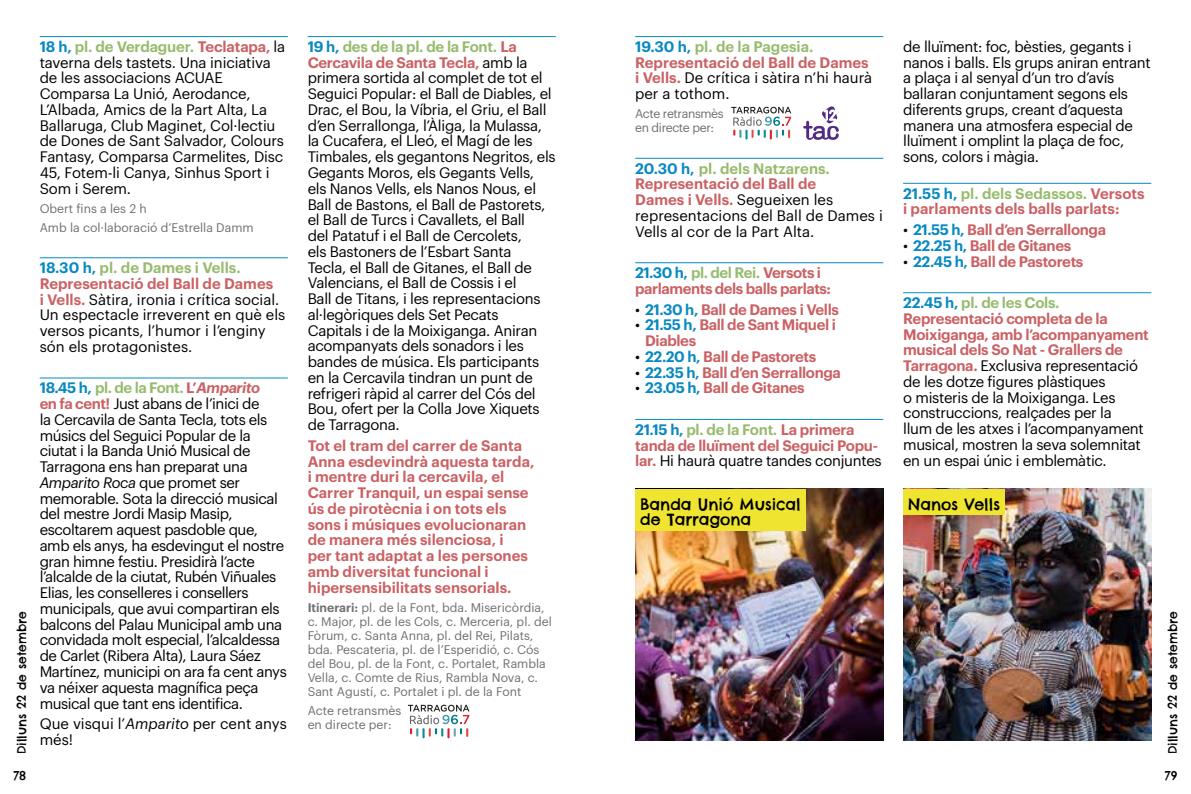
<style>
.page{position:relative;width:1191px;height:794px;background:#fff}
.page>*{position:absolute;margin:0;border:0;box-sizing:border-box;transform-origin:0 0}
.t1{font:15.75px/15.8px "Chelsea Market";color:#000}
.t2{font:14.88px/15.8px "Graphik";letter-spacing:-.02em;color:#000}
.t3{font:14.88px/15.8px "Graphik";color:#000}
.t4{font:600 14.88px/15.8px "Graphik";color:#ca6164}
.t5{font:600 14.88px/15.8px "Graphik";letter-spacing:-.025em;color:#ca6164}
.t6{font:600 14.88px/15.8px "Graphik";letter-spacing:-.02em;color:#ca6164}
.t7{font:600 14.88px/15.8px "Graphik";letter-spacing:-.03em;color:#ca6164}
.t8{font:12.25px/14px "Graphik";color:#706f6f}
.t9{font:12.25px "Chelsea Market";color:#000}
.t10{font:12.25px/14px "Graphik";letter-spacing:-.03em;color:#706f6f}
.s1{color:#0889c3}
.s2{color:#97bb6e}
.s3{font-weight:400;color:#000}
.s4{font-weight:600;color:#0889c3}
.s5{font-weight:600;color:#97bb6e}
.s6{font-weight:600;color:#ca6164}
.s7{font-weight:600;font-style:italic;color:#ca6164}
.s8{font-style:italic}
.s9{font-weight:600}
</style>
<div class="page">
<hr style="left:40px;top:36px;width:248px;height:1px;background:#0889c3">
<hr style="left:40px;top:257px;width:248px;height:1px;background:#0889c3">
<hr style="left:40px;top:377px;width:248px;height:1px;background:#0889c3">
<hr style="left:635px;top:36px;width:248px;height:1px;background:#0889c3">
<hr style="left:635px;top:158px;width:248px;height:1px;background:#0889c3">
<hr style="left:635px;top:262px;width:248px;height:1px;background:#0889c3">
<hr style="left:635px;top:419px;width:248px;height:1px;background:#0889c3">
<svg style="left:731px;top:107px;width:60px;height:33px"></svg>
<svg style="left:803px;top:106px;width:35px;height:34px"></svg>
<hr style="left:308px;top:36px;width:248px;height:1px;background:#0889c3">
<svg style="left:408px;top:704px;width:61px;height:34px"></svg>
<hr style="left:903px;top:183px;width:248px;height:1px;background:#0889c3">
<hr style="left:903px;top:292px;width:248px;height:1px;background:#0889c3">
<img style="left:635px;top:489px;width:248px;height:251px">
<div style="left:635px;top:489px;width:170px;height:41px;background:#efe531"></div>
<img style="left:903px;top:489px;width:248px;height:251px">
<div style="left:903px;top:489px;width:102px;height:25px;background:#efe531"></div>
<p class="t2" style="left:903px;top:37px;width:249px">de lluïment: foc, bèsties, gegants i nanos i balls. Els grups aniran entrant a plaça i al senyal d’un tro d’avís ballaran conjuntament segons els diferents grups, creant d’aquesta manera una atmosfera especial de lluïment i omplint la plaça de foc, sons, colors i màgia.</p>
<p class="t4" style="left:903px;top:184px;width:243px"><span class="s1">21.55 h,</span> <span class="s2">pl. dels Sedassos.</span> Versots i parlaments dels balls parlats:</p>
<p class="t5" style="left:903px;top:220px;width:204px"><span class="s3">•</span> <span class="s1">21.55 h,</span> Ball d’en Serrallonga</p>
<p class="t5" style="left:903px;top:236px;width:170px"><span class="s3">•</span> <span class="s1">22.25 h,</span> Ball de Gitanes</p>
<p class="t5" style="left:903px;top:252px;width:182px"><span class="s3">•</span> <span class="s1">22.45 h,</span> Ball de Pastorets</p>
<p class="t2" style="left:903px;top:293px;width:247px"><span class="s4">22.45 h,</span> <span class="s5">pl. de les Cols.<br></span><span class="s6">Representació completa de la<br>Moixiganga, amb l’acompanyament musical dels So Nat - Grallers de<br>Tarragona.</span> Exclusiva representació de les dotze figures plàstiques<br>o misteris de la Moixiganga. Les construccions, realçades per la<br>llum de les atxes i l’acompanyament musical, mostren la seva solemnitat en un espai únic i emblemàtic.</p>
<p class="t2" style="left:40px;top:37px;width:247px"><span class="s4">18 h,</span> <span class="s5">pl. de Verdaguer.</span> <span class="s6">Teclatapa,</span> la taverna dels tastets. Una iniciativa de les associacions ACUAE<br>Comparsa La Unió, Aerodance,<br>L’Albada, Amics de la Part Alta, La<br>Ballaruga, Club Maginet, Col·lectiu de Dones de Sant Salvador, Colours<br>Fantasy, Comparsa Carmelites, Disc<br>45, Fotem-li Canya, Sinhus Sport i<br>Som i Serem.</p>
<p class="t8" style="left:40px;top:198px;width:215px;line-height:18.9px">Obert fins a les 2 h<br>Amb la col·laboració d’Estrella Damm</p>
<p class="t3" style="left:40px;top:258px;width:247px"><span class="s4">18.30 h,</span> <span class="s5">pl. de Dames i Vells.<br></span><span class="s6">Representació del Ball de Dames<br>i Vells.</span> Sàtira, ironia i crítica social.<br>Un espectacle irreverent en què els versos picants, l’humor i l’enginy són els protagonistes.</p>
<p class="t2" style="left:40px;top:379px;width:249px"><span class="s4">18.45 h,</span> <span class="s5">pl. de la Font.</span> <span class="s6">L’</span><span class="s7">Amparito<br></span><span class="s6">en fa cent!</span> Just abans de l’inici de<br>la Cercavila de Santa Tecla, tots els músics del Seguici Popular de la ciutat i la Banda Unió Musical de Tarragona ens han preparat una <span class="s8">Amparito Roca</span> que promet ser memorable. Sota la direcció musical del mestre Jordi Masip Masip, escoltarem aquest pasdoble que, amb els anys, ha esdevingut el nostre gran himne festiu. Presidirà l’acte l’alcalde de la ciutat, Rubén Viñuales Elias, les conselleres i consellers municipals, que avui compartiran els balcons del Palau Municipal amb una convidada molt especial, l’alcaldessa de Carlet (Ribera Alta), Laura Sáez Martínez, municipi on ara fa cent anys va néixer aquesta magnífica peça musical que tant ens identifica.</p>
<p class="t3" style="left:40px;top:714px;width:249px">Que visqui l’<span class="s8">Amparito</span> per cent anys més!</p>
<p class="t2" style="left:308px;top:37px;width:250px"><span class="s4">19 h,</span> <span class="s5">des de la pl. de la Font.</span> <span class="s6">La Cercavila de Santa Tecla,</span> amb la primera sortida al complet de tot el Seguici Popular: el Ball de Diables, el Drac, el Bou, la Víbria, el Griu, el Ball d’en Serrallonga, l’Àliga, la Mulassa, la Cucafera, el Lleó, el Magí de les Timbales, els gegantons Negritos, els Gegants Moros, els Gegants Vells, els Nanos Vells, els Nanos Nous, el Ball de Bastons, el Ball de Pastorets, el Ball de Turcs i Cavallets, el Ball<br>del Patatuf i el Ball de Cercolets,<br>els Bastoners de l’Esbart Santa<br>Tecla, el Ball de Gitanes, el Ball de Valencians, el Ball de Cossis i el<br>Ball de Titans, i les representacions al·legòriques dels Set Pecats Capitals i de la Moixiganga. Aniran acompanyats dels sonadors i les bandes de música. Els participants en la Cercavila tindran un punt de refrigeri ràpid al carrer del Cós del Bou, ofert per la Colla Jove Xiquets de Tarragona.</p>
<p class="t4" style="left:308px;top:436px;width:228px">Tot el tram del carrer de Santa<br>Anna esdevindrà aquesta tarda, i mentre duri la cercavila, el<br>Carrer Tranquil, un espai sense ús de pirotècnia i on tots els sons i músiques evolucionaran de manera més silenciosa, i<br>per tant adaptat a les persones amb diversitat funcional i hipersensibilitats sensorials.</p>
<p class="t8" style="left:308px;top:599px;width:246px"><span class="s9">Itinerari:</span> pl. de la Font, bda. Misericòrdia, c. Major, pl. de les Cols, c. Merceria, pl. del Fòrum, c. Santa Anna, pl. del Rei, Pilats, bda. Pescateria, pl. de l’Esperidió, c. Cós del Bou, pl. de la Font, c. Portalet, Rambla Vella, c. Comte de Rius, Rambla Nova, c.<br>Sant Agustí, c. Portalet i pl. de la Font</p>
<p class="t8" style="left:308px;top:702px;width:95px">Acte retransmès en directe per:</p>
<p class="t3" style="left:635px;top:37px;width:239px"><span class="s4">19.30 h,</span> <span class="s5">pl. de la Pagesia.<br></span><span class="s6">Representació del Ball de Dames i Vells.</span> De crítica i sàtira n’hi haurà per a tothom.</p>
<p class="t10" style="left:635px;top:106px;width:90px">Acte retransmès en directe per:</p>
<p class="t3" style="left:635px;top:159px;width:249px"><span class="s4">20.30 h,</span> <span class="s5">pl. dels Natzarens.<br></span><span class="s6">Representació del Ball de<br>Dames i Vells.</span> Segueixen les representacions del Ball de Dames i<br>Vells al cor de la Part Alta.</p>
<p class="t7" style="left:635px;top:263px;width:197px"><span class="s1">21.30 h,</span> <span class="s2">pl. del Rei.</span> Versots i parlaments dels balls parlats:</p>
<p class="t5" style="left:635px;top:300px;width:205px"><span class="s3">•</span> <span class="s1">21.30 h,</span> Ball de Dames i Vells</p>
<p class="t5" style="left:645px;top:316px;width:192px;text-indent:-10px"><span class="s3">•</span> <span class="s1">21.55 h,</span> Ball de Sant Miquel i<br>Diables</p>
<p class="t5" style="left:635px;top:347px;width:182px"><span class="s3">•</span> <span class="s1">22.20 h,</span> Ball de Pastorets</p>
<p class="t5" style="left:635px;top:363px;width:207px"><span class="s3">•</span> <span class="s1">22.35 h,</span> Ball d’en Serrallonga</p>
<p class="t5" style="left:635px;top:379px;width:171px"><span class="s3">•</span> <span class="s1">23.05 h,</span> Ball de Gitanes</p>
<p class="t6" style="left:635px;top:420px;width:248px"><span class="s1">21.15 h,</span> <span class="s2">pl. de la Font.</span> La primera tanda de lluïment del Seguici Popu&shy;lar. <span class="s3">Hi haurà quatre tandes conjuntes</span></p>
<p class="t1" style="left:640px;top:496px;width:162px">Banda Unió Musical de Tarragona</p>
<p class="t1" style="left:908px;top:496px;width:94px">Nanos Vells</p>
<p class="t9" style="left:14px;top:754px;width:145px;rotate:-90deg">Dilluns 22 de setembre</p>
<p class="t9" style="left:1165px;top:754px;width:145px;rotate:-90deg">Dilluns 22 de setembre</p>
<p class="t9" style="left:13px;top:768px;width:14px">78</p>
<p class="t9" style="left:1164px;top:768px;width:14px">79</p>
</div>
